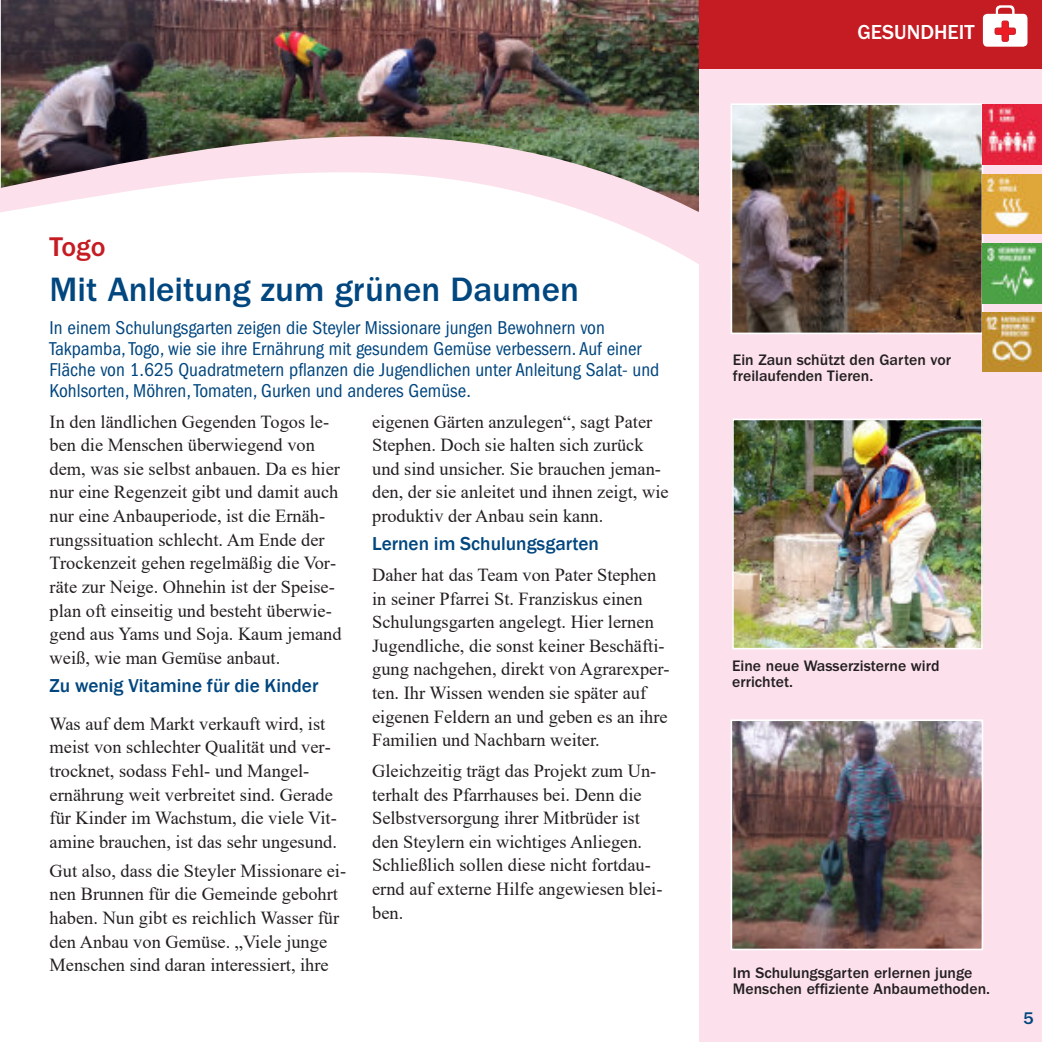
<style>
.page{position:relative;width:1042px;height:1042px;background:#fff}
.page>*{position:absolute;margin:0;border:0;box-sizing:border-box;transform-origin:0 0}
.t1{font:500 35px "ITC Franklin Gothic Std";color:#00467f}
.t2{font:500 28px "ITC Franklin Gothic Std";color:#c51c23}
.t3{font:500 21px "ITC Franklin Gothic Std";color:#fff}
.t4{font:condensed 19.25px/21px "ITC Franklin Gothic Std";color:#00467f}
.t5{font:500 19.25px "Franklin Gothic";color:#00467f}
.t6{font:18.38px/23.6px "Times New Roman";color:#231f20}
.t7{font:500 17.5px "ITC Franklin Gothic Std";color:#00467f}
.t8{font:500 15.75px/15.8px "ITC Franklin Gothic Std";color:#231f20}
</style>
<div class="page">
<img style="left:0;top:0;width:699px;height:264px">
<svg style="left:0;top:136px;width:699px;height:76px"></svg>
<div style="left:699px;top:0;width:343px;height:1042px;background:#fce0eb"></div>
<div style="left:699px;top:0;width:343px;height:69px;background:#c51c23"></div>
<img style="left:733px;top:106px;width:247px;height:225px">
<div style="left:730px;top:103px;width:253px;height:231px;border:2px solid #fff"></div>
<img style="left:735px;top:421px;width:245px;height:225px">
<div style="left:732px;top:418px;width:251px;height:231px;border:2px solid #fff"></div>
<img style="left:733px;top:722px;width:247px;height:225px">
<div style="left:730px;top:719px;width:253px;height:231px;border:2px solid #fff"></div>
<img style="left:983px;top:105px;width:59px;height:59px">
<img style="left:983px;top:174px;width:59px;height:60px">
<img style="left:982px;top:312px;width:60px;height:60px">
<img style="left:983px;top:243px;width:59px;height:60px">
<svg style="left:983px;top:5px;width:44px;height:42px"></svg>
<p class="t3" style="left:857px;top:24px;width:119px">GESUNDHEIT</p>
<h2 class="t2" style="left:50px;top:237px;width:57px">Togo</h2>
<h1 class="t1" style="left:50px;top:277px;width:531px">Mit Anleitung zum grünen Daumen</h1>
<p class="t4" style="left:50px;top:320px;width:611px">In einem Schulungsgarten zeigen die Steyler Missionare jungen Bewohnern von Takpamba, Togo, wie sie ihre Ernährung mit gesundem Gemüse verbessern. Auf einer Fläche von 1.625 Quadratmetern pflanzen die Jugendlichen unter Anleitung Salat- und Kohlsorten, Möhren, Tomaten, Gurken und anderes Gemüse.</p>
<p class="t6" style="left:50px;top:411px;width:293px">In den ländlichen Gegenden Togos le&shy;ben die Menschen überwiegend von dem, was sie selbst anbauen. Da es hier nur eine Regenzeit gibt und damit auch nur eine Anbauperiode, ist die Ernäh&shy;rungssituation schlecht. Am Ende der Trockenzeit gehen regelmäßig die Vor&shy;räte zur Neige. Ohnehin ist der Speise&shy;plan oft einseitig und besteht überwie&shy;gend aus Yams und Soja. Kaum jemand weiß, wie man Gemüse anbaut.</p>
<p class="t5" style="left:50px;top:678px;width:270px">Zu wenig Vitamine für die Kinder</p>
<p class="t6" style="left:50px;top:713px;width:289px">Was auf dem Markt verkauft wird, ist meist von schlechter Qualität und ver&shy;trocknet, sodass Fehl- und Mangel&shy;ernährung weit verbreitet sind. Gerade für Kinder im Wachstum, die viele Vit&shy;amine brauchen, ist das sehr ungesund.</p>
<p class="t6" style="left:50px;top:860px;width:298px">Gut also, dass die Steyler Missionare ei&shy;nen Brunnen für die Gemeinde gebohrt haben. Nun gibt es reichlich Wasser für den Anbau von Gemüse. „Viele junge Menschen sind daran interessiert, ihre</p>
<p class="t6" style="left:372px;top:411px;width:298px">eigenen Gärten anzulegen“, sagt Pater Stephen. Doch sie halten sich zurück und sind unsicher. Sie brauchen jeman&shy;den, der sie anleitet und ihnen zeigt, wie produktiv der Anbau sein kann.</p>
<p class="t5" style="left:372px;top:537px;width:228px">Lernen im Schulungsgarten</p>
<p class="t6" style="left:372px;top:565px;width:299px">Daher hat das Team von Pater Stephen in seiner Pfarrei St. Franziskus einen Schulungsgarten angelegt. Hier lernen Jugendliche, die sonst keiner Beschäfti&shy;gung nachgehen, direkt von Agrarexper&shy;ten. Ihr Wissen wenden sie später auf eigenen Feldern an und geben es an ihre Familien und Nachbarn weiter.</p>
<p class="t6" style="left:372px;top:761px;width:292px">Gleichzeitig trägt das Projekt zum Un&shy;terhalt des Pfarrhauses bei. Denn die Selbstversorgung ihrer Mitbrüder ist den Steylern ein wichtiges Anliegen.<br>Schließlich sollen diese nicht fortdau&shy;ernd auf externe Hilfe angewiesen blei&shy;ben.</p>
<p class="t8" style="left:733px;top:354px;width:220px">Ein Zaun schützt den Garten vor freilaufenden Tieren.</p>
<p class="t8" style="left:732px;top:660px;width:209px">Eine neue Wasserzisterne wird errichtet.</p>
<p class="t8" style="left:733px;top:967px;width:259px">Im Schulungsgarten erlernen junge<br>Menschen effiziente Anbaumethoden.</p>
<p class="t7" style="left:1023px;top:1012px;width:12px">5</p>
</div>
